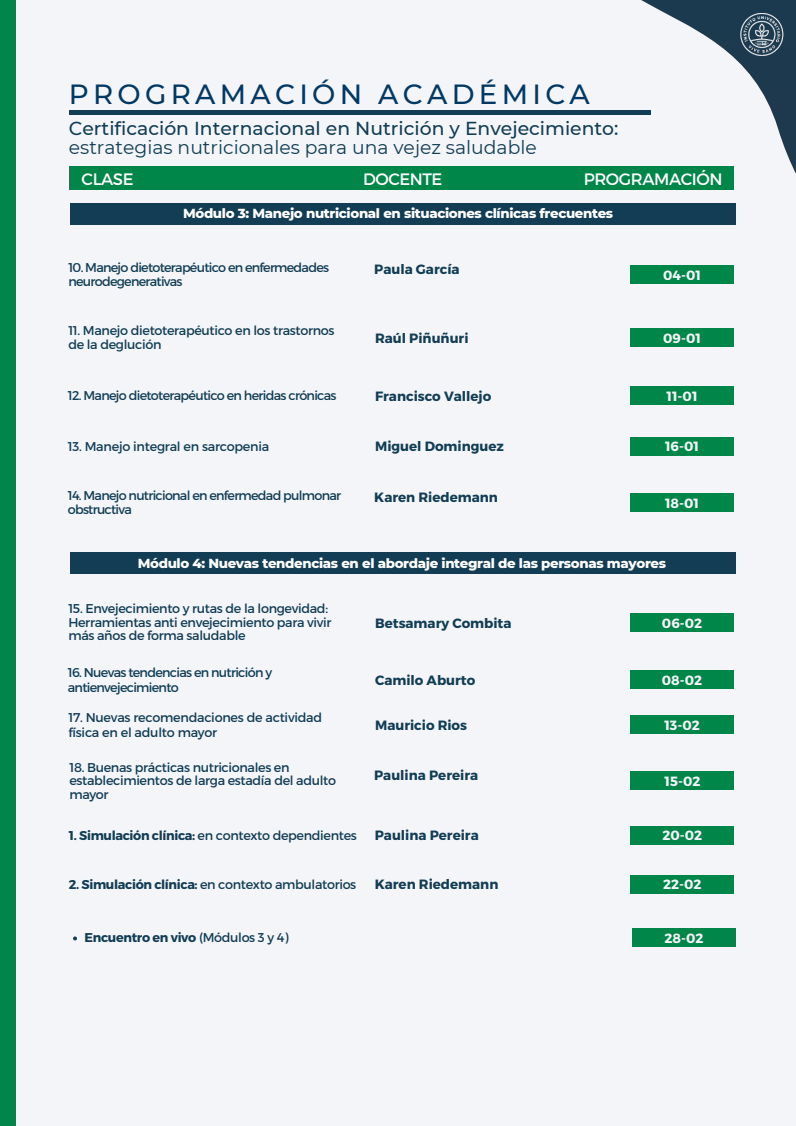
<style>
.page{position:relative;width:796px;height:1126px;background:#fff}
.page>*{position:absolute;margin:0;border:0;box-sizing:border-box;transform-origin:0 0}
.t1{font:500 27.67px "Montserrat";letter-spacing:.155em;color:#023864}
.t2{font:500 18.75px "Montserrat";color:#123d54}
.t3{font:18.75px "Montserrat";color:#123d54}
.t4{font:16.5px "Montserrat";letter-spacing:-.025em;color:#fff}
.t5{font:700 13.42px "Montserrat";color:#123d54}
.t6{font:800 13.35px "Montserrat";letter-spacing:-.025em;color:#fff}
.t7{font:700 13.35px "Montserrat";color:#f3f5f9}
.t8{font:12.75px/13.5px "Montserrat";letter-spacing:-.025em;color:#123d54}
.t9{font:12.75px/13.5px "Montserrat";letter-spacing:-.055em;color:#123d54}
.t10{font:700 12.75px "Montserrat";letter-spacing:-.025em;color:#123d54}
.s1{font-weight:700}
.s2{font-weight:400}
</style>
<div class="page">
<div style="left:0;top:0;width:795px;height:1125px;background:#f3f5f9"></div>
<svg style="left:526px;top:0;width:269px;height:225px"></svg>
<img style="left:731px;top:6px;width:59px;height:59px">
<div style="left:70px;top:203px;width:665px;height:22px;background:#123d54"></div>
<div style="left:70px;top:552px;width:665px;height:22px;background:#123d54"></div>
<div style="left:0;top:0;width:15px;height:1125px;background:#008649"></div>
<div style="left:69px;top:110px;width:581px;height:5px;background:#123d54"></div>
<div style="left:630px;top:825px;width:103px;height:19px;background:#008649"></div>
<div style="left:630px;top:874px;width:103px;height:19px;background:#008649"></div>
<div style="left:70px;top:166px;width:663px;height:23px;background:#008649"></div>
<div style="left:632px;top:927px;width:103px;height:19px;background:#008649"></div>
<svg style="left:73px;top:936px;width:4px;height:4px"></svg>
<div style="left:630px;top:493px;width:103px;height:19px;background:#008649"></div>
<div style="left:630px;top:265px;width:103px;height:19px;background:#008649"></div>
<div style="left:630px;top:613px;width:103px;height:18px;background:#008649"></div>
<div style="left:630px;top:328px;width:103px;height:19px;background:#008649"></div>
<div style="left:630px;top:670px;width:103px;height:18px;background:#008649"></div>
<div style="left:630px;top:386px;width:103px;height:19px;background:#008649"></div>
<div style="left:630px;top:715px;width:103px;height:18px;background:#008649"></div>
<div style="left:630px;top:436px;width:103px;height:19px;background:#008649"></div>
<div style="left:630px;top:771px;width:103px;height:18px;background:#008649"></div>
<h1 class="t1" style="left:69px;top:77px;width:522px">PROGRAMACIÓN ACADÉMICA</h1>
<h2 class="t2" style="left:69px;top:116px;width:551px">Certificación Internacional en Nutrición y Envejecimiento:</h2>
<h2 class="t3" style="left:69px;top:136px;width:469px">estrategias nutricionales para una vejez saludable</h2>
<p class="t4" style="left:82px;top:168px;width:53px">CLASE</p>
<p class="t4" style="left:363px;top:168px;width:81px">DOCENTE</p>
<p class="t4" style="left:583px;top:168px;width:140px">PROGRAMACIÓN</p>
<p class="t6" style="left:183px;top:205px;width:431px">Módulo 3: Manejo nutricional en situaciones clínicas frecuentes</p>
<p class="t9" style="left:68px;top:260px;width:262px">10. Manejo dietoterapéutico en enfermedades neurodegenerativas</p>
<p class="t5" style="left:374px;top:260px;width:87px">Paula García</p>
<p class="t8" style="left:68px;top:323px;width:267px">11. Manejo dietoterapéutico en los trastornos de la deglución</p>
<p class="t5" style="left:375px;top:329px;width:95px">Raúl Piñuñuri</p>
<p class="t9" style="left:68px;top:388px;width:270px">12. Manejo dietoterapéutico en heridas crónicas</p>
<p class="t5" style="left:375px;top:387px;width:118px">Francisco Vallejo</p>
<p class="t8" style="left:68px;top:439px;width:203px">13. Manejo integral en sarcopenia</p>
<p class="t5" style="left:375px;top:437px;width:130px">Miguel Dominguez</p>
<p class="t9" style="left:68px;top:488px;width:275px">14. Manejo nutricional en enfermedad pulmonar obstructiva</p>
<p class="t5" style="left:374px;top:488px;width:125px">Karen Riedemann</p>
<p class="t7" style="left:663px;top:266px;width:39px">04-01</p>
<p class="t7" style="left:663px;top:329px;width:39px">09-01</p>
<p class="t7" style="left:666px;top:387px;width:32px">11-01</p>
<p class="t7" style="left:665px;top:438px;width:35px">16-01</p>
<p class="t7" style="left:665px;top:494px;width:35px">18-01</p>
<p class="t6" style="left:138px;top:554px;width:529px">Módulo 4: Nuevas tendencias en el abordaje integral de las personas mayores</p>
<p class="t8" style="left:68px;top:601px;width:265px">15. Envejecimiento y rutas de la longevidad:<br>Herramientas anti envejecimiento para vivir más años de forma saludable</p>
<p class="t9" style="left:68px;top:664px;width:206px;line-height:14.6px">16. Nuevas tendencias en nutrición y antienvejecimiento</p>
<p class="t8" style="left:68px;top:708px;width:255px;line-height:15.2px">17. Nuevas recomendaciones de actividad física en el adulto mayor</p>
<p class="t5" style="left:375px;top:614px;width:138px">Betsamary Combita</p>
<p class="t5" style="left:375px;top:671px;width:102px">Camilo Aburto</p>
<p class="t5" style="left:375px;top:716px;width:93px">Mauricio Rios</p>
<p class="t8" style="left:69px;top:759px;width:268px">18. Buenas prácticas nutricionales en establecimientos de larga estadía del adulto mayor</p>
<p class="t5" style="left:374px;top:766px;width:105px">Paulina Pereira</p>
<p class="t7" style="left:661px;top:614px;width:42px">06-02</p>
<p class="t7" style="left:661px;top:671px;width:42px">08-02</p>
<p class="t7" style="left:664px;top:716px;width:37px">13-02</p>
<p class="t7" style="left:664px;top:772px;width:37px">15-02</p>
<p class="t8" style="left:69px;top:827px;width:289px"><span class="s1">1. Simulación clínica:</span> en contexto dependientes</p>
<p class="t5" style="left:374px;top:826px;width:105px">Paulina Pereira</p>
<p class="t7" style="left:662px;top:826px;width:41px">20-02</p>
<p class="t8" style="left:69px;top:876px;width:289px"><span class="s1">2. Simulación clínica:</span> en contexto ambulatorios</p>
<p class="t5" style="left:374px;top:875px;width:125px">Karen Riedemann</p>
<p class="t7" style="left:663px;top:875px;width:40px">22-02</p>
<p class="t10" style="left:85px;top:928px;width:205px">Encuentro en vivo <span class="s2">(Módulos 3 y 4)</span></p>
<p class="t7" style="left:664px;top:928px;width:40px">28-02</p>
</div>
